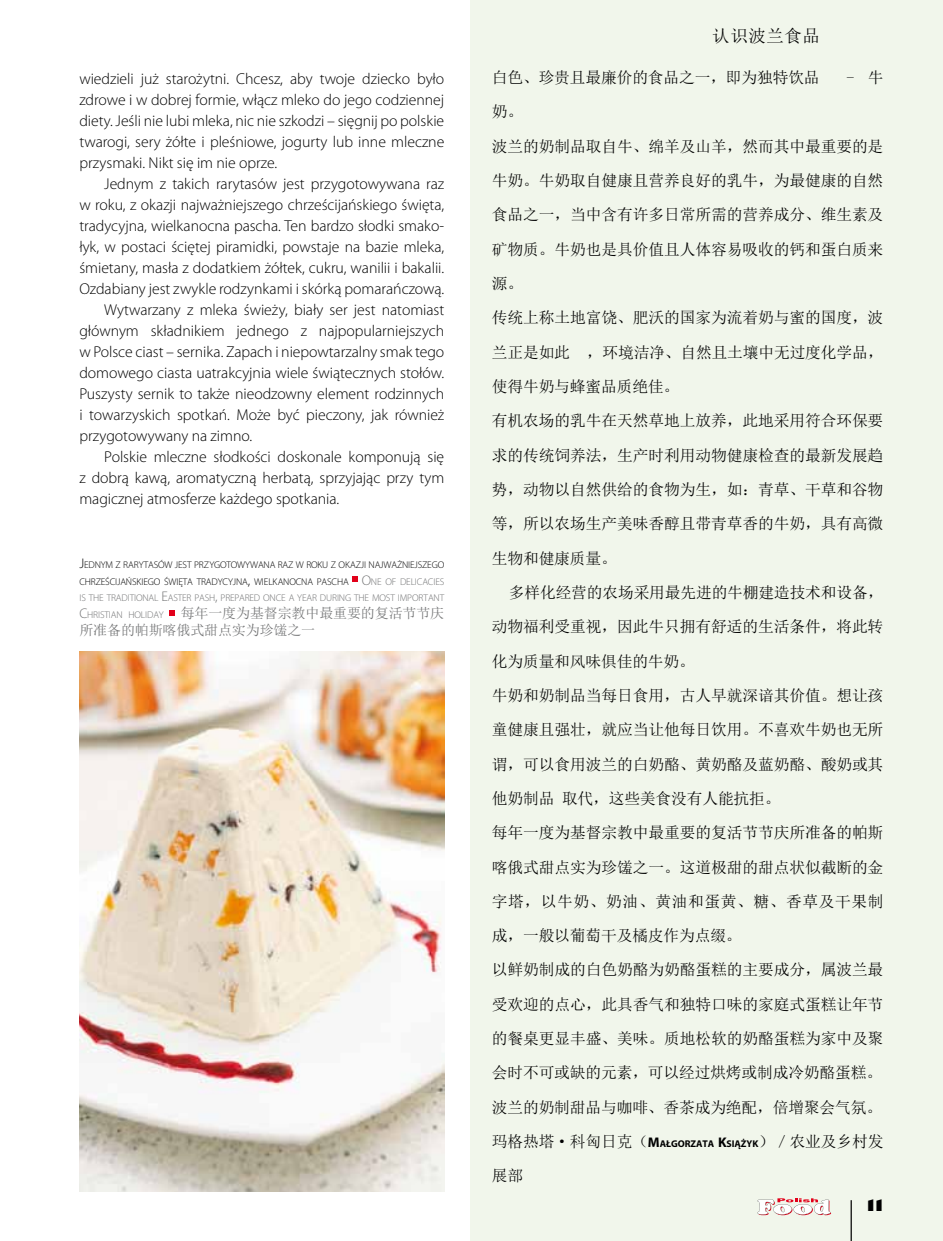
<style>
.page{position:relative;width:943px;height:1241px;background:#fff}
.page>*{position:absolute;margin:0;border:0;box-sizing:border-box;transform-origin:0 0}
.t1{font:17.5px "Sim Sun";letter-spacing:.03em;color:#000}
.t2{font:300 15.75px/21px "Myriad Pro";letter-spacing:-.005em;color:#000;text-align:justify}
.t3{font:15.75px/34.3px "Sim Sun";letter-spacing:-.005em;color:#000}
.t4{font:14px/16.8px "Sim Sun";letter-spacing:-.01em;color:#707172}
.t5{font:14px "Humanst 521 U Bd PL";color:#000}
.t6{font:300 9.8px/16.8px "Myriad Pro";letter-spacing:-.015em;color:#000;text-align:justify}
.s1{font-size:14px}
.s2{font-size:14px;color:#707172}
.s3{color:#707172}
.s4{font-family:"Myriad Pro";font-weight:300}
.s5{font-family:"Myriad Pro";font-weight:300;font-size:9.8px}
.s6{font-style:inherit}
.s7{font-family:"Myriad Pro";font-weight:700;font-size:14px}
.s8{font-family:"Myriad Pro";font-weight:700;font-size:9.8px}
</style>
<div class="page">
<div style="left:471px;top:0;width:472px;height:1240px;background:#f1f6eb"></div>
<img style="left:79px;top:651px;width:365px;height:540px">
<svg style="left:352px;top:576px;width:6px;height:6px"></svg>
<svg style="left:169px;top:610px;width:6px;height:5px"></svg>
<hr style="left:850px;top:1199px;width:1px;height:41px;background:#000">
<svg style="left:757px;top:1198px;width:74px;height:16px"></svg>
<p class="t2" style="left:79px;top:68px;width:366px">wiedzieli już starożytni. Chcesz, aby twoje dziecko było zdrowe i w dobrej formie, włącz mleko do jego codziennej diety. Jeśli nie lubi mleka, nic nie szkodzi – sięgnij po polskie twarogi, sery żółte i pleśniowe, jogurty lub inne mleczne przysmaki. Nikt się im nie oprze.</p>
<p class="t2" style="left:104px;top:173px;width:341px">Jednym z takich rarytasów jest przygotowywana raz</p>
<p class="t2" style="left:79px;top:194px;width:366px">w roku, z okazji najważniejszego chrześcijańskiego święta,</p>
<p class="t2" style="left:79px;top:215px;width:366px">tradycyjna, wielkanocna pascha. Ten bardzo słodki smako-</p>
<p class="t2" style="left:79px;top:236px;width:366px">łyk, w postaci ściętej piramidki, powstaje na bazie mleka,</p>
<p class="t2" style="left:79px;top:257px;width:366px">śmietany, masła z dodatkiem żółtek, cukru, wanilii i bakalii.</p>
<p class="t2" style="left:79px;top:278px;width:366px">Ozdabiany jest zwykle rodzynkami i skórką pomarańczową.</p>
<p class="t2" style="left:104px;top:299px;width:341px">Wytwarzany z mleka świeży, biały ser jest natomiast</p>
<p class="t2" style="left:79px;top:320px;width:366px">głównym składnikiem jednego z najpopularniejszych</p>
<p class="t2" style="left:79px;top:341px;width:366px">w Polsce ciast – sernika. Zapach i niepowtarzalny smak tego</p>
<p class="t2" style="left:79px;top:362px;width:366px">domowego ciasta uatrakcyjnia wiele świątecznych stołów.</p>
<p class="t2" style="left:79px;top:383px;width:366px">Puszysty sernik to także nieodzowny element rodzinnych</p>
<p class="t2" style="left:79px;top:404px;width:366px">i towarzyskich spotkań. Może być pieczony, jak również</p>
<p class="t2" style="left:79px;top:425px;width:174px">przygotowywany na zimno.</p>
<p class="t2" style="left:104px;top:446px;width:341px">Polskie mleczne słodkości doskonale komponują się</p>
<p class="t2" style="left:79px;top:467px;width:366px">z dobrą kawą, aromatyczną herbatą, sprzyjając przy tym</p>
<p class="t2" style="left:79px;top:488px;width:261px">magicznej atmosferze każdego spotkania.</p>
<p class="t6" style="left:79px;top:556px;width:366px"><span class="s1">J</span>EDNYM Z RARYTASÓW JEST PRZYGOTOWYWANA RAZ W ROKU Z OKAZJI NAJWAŻNIEJSZEGO CHRZEŚCIJAŃSKIEGO ŚWIĘTA TRADYCYJNA<span class="s1">,</span> WIELKANOCNA PASCHA <span class="s2">O</span><span class="s3">NE OF DELICACIES IS THE TRADITIONAL</span> <span class="s2">E</span><span class="s3">ASTER PASH</span><span class="s2">,</span> <span class="s3">PREPARED ONCE A YEAR DURING THE MOST IMPORTANT</span></p>
<p class="t4" style="left:79px;top:604px;width:366px"><span class="s4">C</span><span class="s5">HRISTIAN HOLIDAY</span> 每年一度为基督宗教中最重要的复活节节庆所准备的帕斯喀俄式甜点实为珍馐之一</p>
<p class="t1" style="left:712px;top:27px;width:109px">认识波兰食品</p>
<p class="t3" style="left:492px;top:60px;width:329px">白色、珍贵且最廉价的食品之一，即为独特饮品</p>
<p class="t3" style="left:846px;top:60px;width:38px">- 牛</p>
<p class="t3" style="left:492px;top:94px;width:393px">奶。<br>波兰的奶制品取自牛、绵羊及山羊，然而其中最重要的是牛奶。牛奶取自健康且营养良好的乳牛，为最健康的自然食品之一，当中含有许多日常所需的营养成分、维生素及矿物质。牛奶也是具价值且人体容易吸收的钙和蛋白质来源。<br>传统上称土地富饶、肥沃的国家为流着奶与蜜的国度，波兰正是如此 ，环境洁净、自然且土壤中无过度化学品，使得牛奶与蜂蜜品质绝佳。<br>有机农场的乳牛在天然草地上放养，此地采用符合环保要求的传统饲养法，生产时利用动物健康检查的最新发展趋势，动物以自然供给的食物为生，如：青草、干草和谷物等，所以农场生产美味香醇且带青草香的牛奶，具有高微生物和健康质量。</p>
<p class="t3" style="left:492px;top:575px;width:393px;text-indent:17px">多样化经营的农场采用最先进的牛棚建造技术和设备，动物福利受重视，因此牛只拥有舒适的生活条件，将此转化为质量和风味俱佳的牛奶。<br>牛奶和奶制品当每日食用，古人早就深谙其价值。想让孩童健康且强壮，就应当让他每日饮用。不喜欢牛奶也无所谓，可以食用波兰的白奶酪、黄奶酪及蓝奶酪、酸奶或其他奶制品 取代，这些美食没有人能抗拒。<br>每年一度为基督宗教中最重要的复活节节庆所准备的帕斯喀俄式甜点实为珍馐之一。这道极甜的甜点状似截断的金字塔，以牛奶、奶油、黄油和蛋黄、糖、香草及干果制成，一般以葡萄干及橘皮作为点缀。<br>以鲜奶制成的白色奶酪为奶酪蛋糕的主要成分，属波兰最受欢迎的点心，此具香气和独特口味的家庭式蛋糕让年节的餐桌更显丰盛、美味。质地松软的奶酪蛋糕为家中及聚会时不可或缺的元素，可以经过烘烤或制成冷奶酪蛋糕。波兰的奶制甜品与咖啡、香茶成为绝配，倍增聚会气氛。玛格热塔<span class="s6">·</span>科匈日克（<span class="s7">M</span><span class="s8">AŁGORZATA</span> <span class="s7">K</span><span class="s8">SIĄŻYK</span>）／农业及乡村发展部</p>
<p class="t5" style="left:866px;top:1195px;width:18px">11</p>
</div>
